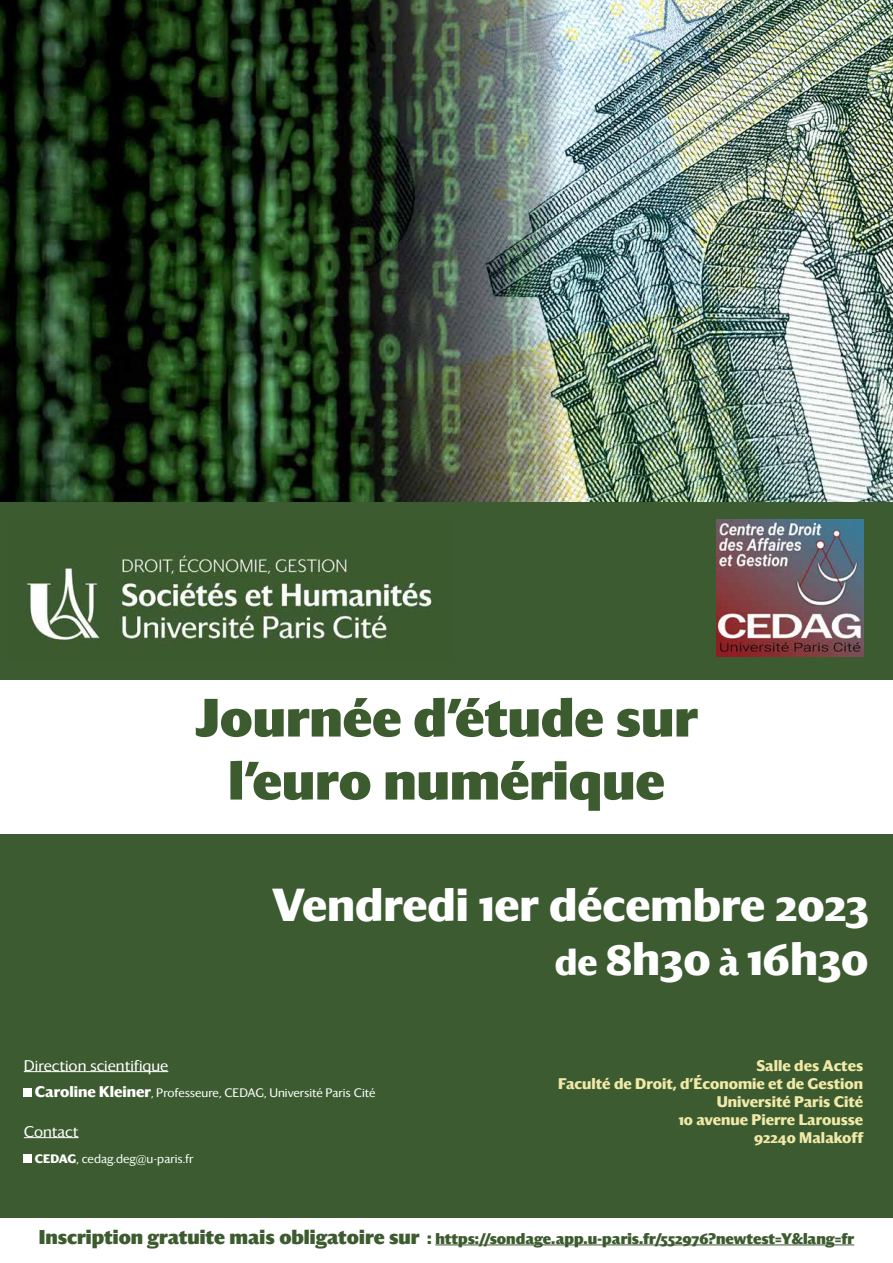
<style>
.page{position:relative;width:893px;height:1263px;background:#fff}
.page>*{position:absolute;margin:0;border:0;box-sizing:border-box;transform-origin:0 0}
.t1{font:900 52.5px/63px "Darby Sans Universite Paris";color:#3c5b2f;text-align:center}
.t2{font:700 45px/54px "Darby Sans Universite Paris";color:#fff;text-align:right}
.t3{font:700 15px/18px "Darby Sans Universite Paris";color:#f1e9a7;text-align:right}
.t4{font:900 15px "Darby Sans Universite Paris";color:#3c5b2f}
.t5{font:15px "Darby Sans Universite Paris";color:#fff}
.t6{font:12px "Darby Sans Universite Paris";color:#fff}
.s1{font-size:36px}
.s2{font-weight:700;font-size:15px}
.s3{font-weight:700}
.s4{font-size:19.5px}
.s5{font-size:16.5px}
</style>
<div class="page">
<div style="left:0;top:502px;width:893px;height:761px;background:#3c5b30"></div>
<div style="left:0;top:680px;width:893px;height:153px;background:#fff"></div>
<img style="left:27px;top:555px;width:408px;height:91px">
<hr style="left:24px;top:1071px;width:144px;height:1px;background:#fff">
<hr style="left:24px;top:1137px;width:55px;height:1px;background:#fff">
<div style="left:24px;top:1088px;width:8px;height:9px;background:#fff"></div>
<div style="left:24px;top:1155px;width:8px;height:8px;background:#fff"></div>
<img style="left:0;top:0;width:893px;height:502px">
<img style="left:717px;top:520px;width:146px;height:136px">
<div style="left:0;top:1218px;width:893px;height:45px;background:#fff"></div>
<hr style="left:435px;top:1244px;width:419px;height:1px;background:#3c5b2f">
<h1 class="t1" style="left:195px;top:684px;width:504px">Journée d’étude sur l’euro numérique</h1>
<h2 class="t2" style="left:272px;top:875px;width:598px">Vendredi 1er décembre 2023 <span class="s1">de</span> 8h30 <span class="s1">à</span> 16h30</h2>
<p class="t5" style="left:24px;top:1055px;width:146px">Direction scientifique</p>
<p class="t6" style="left:35px;top:1084px;width:342px"><span class="s2">Caroline Kleiner</span>, Professeure, CEDAG, Université Paris Cité</p>
<p class="t5" style="left:24px;top:1121px;width:56px">Contact</p>
<p class="t6" style="left:35px;top:1150px;width:160px"><span class="s3">CEDAG</span>, cedag.deg@u-paris.fr</p>
<p class="t3" style="left:558px;top:1055px;width:307px">Salle des Actes<br>Faculté de Droit, d’Économie et de Gestion<br>Université Paris Cité<br>10 avenue Pierre Larousse<br>92240 Malakoff</p>
<p class="t4" style="left:39px;top:1227px;width:817px"><span class="s4">Inscription gratuite mais obligatoire sur</span> <span class="s5">:</span> https://sondage.app.u-paris.fr/552976?newtest=Y&amp;lang=fr</p>
</div>
